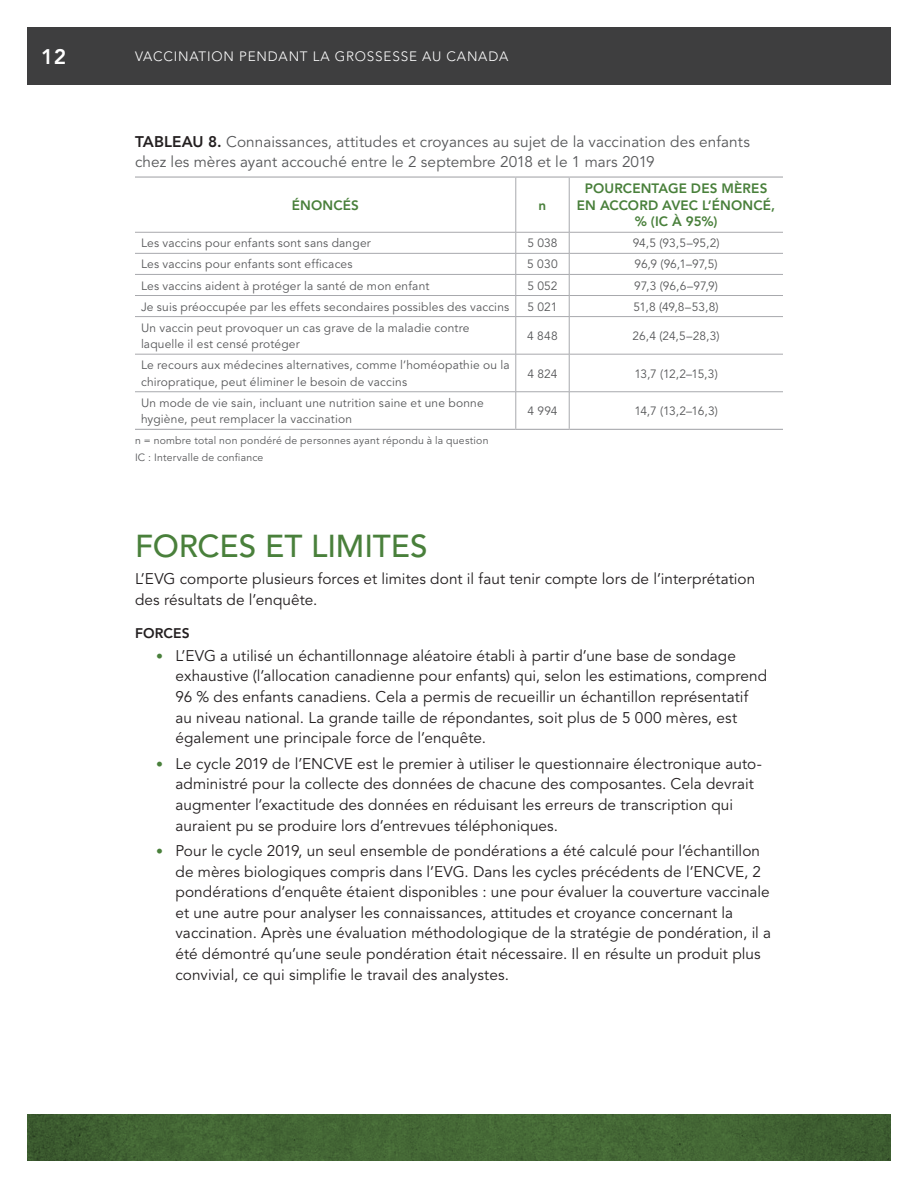
<style>
.page{position:relative;width:918px;height:1188px;background:#fff}
.page>*{position:absolute;margin:0;border:0;box-sizing:border-box;transform-origin:0 0}
.Heading_1{font:500 31.5px "Avenir LT Std";letter-spacing:-.005em;color:#49803b}
.t1{font:800 21px "Avenir LT Std";color:#fff}
.Body{font:15.3px/20.7px "Avenir LT Std";letter-spacing:.005em;color:#231f20}
.Table_Title{font:15.3px/20.7px "Avenir LT Std";letter-spacing:.005em;color:#57585a}
.Heading_4{font:800 13.8px "Avenir LT Std";letter-spacing:.01em;color:#231f20}
.Header_Row{font:800 13.5px/16.5px "Avenir LT Std";letter-spacing:.01em;color:#49803b;text-align:center}
.t2{font:300 13.5px "Avenir LT Std";letter-spacing:.06em;color:#fff}
.Main_Body{font:12px/16.5px "Avenir LT Std";letter-spacing:.015em;color:#57585a}
.Source{font:10.5px "Avenir LT Std";letter-spacing:.02em;color:#57585a}
.Source_Last{font:10.5px "Avenir LT Std";letter-spacing:.02em;color:#57585a}
.s1{font-weight:800;color:#231f20}
.s2{font-size:13.8px;color:#49803b}
</style>
<div class="page">
<svg style="left:27px;top:1115px;width:864px;height:46px;background:#426433"></svg>
<div style="left:27px;top:27px;width:108px;height:57px;background:#3e3e3f"></div>
<div style="left:135px;top:27px;width:756px;height:57px;background:#3e3e3f"></div>
<hr style="left:516px;top:178px;width:1px;height:54px;background:#a8a9ad">
<hr style="left:569px;top:178px;width:1px;height:54px;background:#a8a9ad">
<hr style="left:135px;top:253px;width:381px;height:1px;background:#a8a9ad">
<hr style="left:516px;top:253px;width:53px;height:1px;background:#a8a9ad">
<hr style="left:569px;top:253px;width:214px;height:1px;background:#a8a9ad">
<hr style="left:135px;top:274px;width:381px;height:1px;background:#a8a9ad">
<hr style="left:516px;top:274px;width:53px;height:1px;background:#a8a9ad">
<hr style="left:569px;top:274px;width:214px;height:1px;background:#a8a9ad">
<hr style="left:135px;top:295px;width:381px;height:1px;background:#a8a9ad">
<hr style="left:516px;top:295px;width:53px;height:1px;background:#a8a9ad">
<svg style="left:516px;top:233px;width:1px;height:83px"></svg>
<hr style="left:569px;top:295px;width:214px;height:1px;background:#a8a9ad">
<svg style="left:569px;top:233px;width:1px;height:83px"></svg>
<hr style="left:135px;top:316px;width:381px;height:1px;background:#a8a9ad">
<hr style="left:516px;top:316px;width:53px;height:1px;background:#a8a9ad">
<hr style="left:516px;top:317px;width:1px;height:37px;background:#a8a9ad">
<hr style="left:569px;top:316px;width:214px;height:1px;background:#a8a9ad">
<hr style="left:569px;top:317px;width:1px;height:37px;background:#a8a9ad">
<hr style="left:135px;top:354px;width:381px;height:1px;background:#a8a9ad">
<hr style="left:516px;top:354px;width:53px;height:1px;background:#a8a9ad">
<hr style="left:516px;top:354px;width:1px;height:37px;background:#a8a9ad">
<hr style="left:569px;top:354px;width:214px;height:1px;background:#a8a9ad">
<hr style="left:569px;top:354px;width:1px;height:37px;background:#a8a9ad">
<hr style="left:516px;top:392px;width:1px;height:37px;background:#a8a9ad">
<hr style="left:569px;top:392px;width:1px;height:37px;background:#a8a9ad">
<hr style="left:135px;top:176px;width:381px;height:2px;background:#a8a9ad">
<hr style="left:516px;top:176px;width:53px;height:2px;background:#a8a9ad">
<hr style="left:569px;top:176px;width:214px;height:2px;background:#a8a9ad">
<hr style="left:135px;top:232px;width:381px;height:1px;background:#a8a9ad">
<hr style="left:516px;top:232px;width:53px;height:1px;background:#a8a9ad">
<hr style="left:569px;top:232px;width:214px;height:1px;background:#a8a9ad">
<hr style="left:135px;top:391px;width:381px;height:1px;background:#a8a9ad">
<hr style="left:516px;top:391px;width:53px;height:1px;background:#a8a9ad">
<hr style="left:569px;top:391px;width:214px;height:1px;background:#a8a9ad">
<hr style="left:135px;top:429px;width:381px;height:1px;background:#a8a9ad">
<hr style="left:516px;top:429px;width:53px;height:1px;background:#a8a9ad">
<hr style="left:569px;top:429px;width:214px;height:1px;background:#a8a9ad">
<h2 class="t1" style="left:41px;top:44px;width:27px">12</h2>
<p class="t2" style="left:135px;top:48px;width:375px">VACCINATION PENDANT LA GROSSESSE AU CANADA</p>
<p class="Table_Title" style="left:135px;top:131px;width:616px"><span class="s1">TABLEAU 8.</span> Connaissances, attitudes et croyances au sujet de la vaccination des enfants chez les mères ayant accouché entre le 2 septembre 2018 et le 1 mars 2019</p>
<p class="Header_Row" style="left:292px;top:197px;width:69px">ÉNONCÉS</p>
<p class="Header_Row" style="left:539px;top:197px;width:9px">n</p>
<p class="Header_Row" style="left:577px;top:180px;width:200px">POURCENTAGE DES MÈRES<br>EN ACCORD AVEC L’ÉNONCÉ, % (IC À 95%)</p>
<p class="Main_Body" style="left:141px;top:235px;width:231px">Les vaccins pour enfants sont sans danger</p>
<p class="Main_Body" style="left:527px;top:235px;width:32px">5 038</p>
<p class="Main_Body" style="left:633px;top:235px;width:88px">94,5 (93,5–95,2)</p>
<p class="Main_Body" style="left:141px;top:256px;width:213px">Les vaccins pour enfants sont efficaces</p>
<p class="Main_Body" style="left:527px;top:256px;width:32px">5 030</p>
<p class="Main_Body" style="left:634px;top:256px;width:85px">96,9 (96,1–97,5)</p>
<p class="Main_Body" style="left:141px;top:277px;width:290px">Les vaccins aident à protéger la santé de mon enfant</p>
<p class="Main_Body" style="left:527px;top:277px;width:32px">5 052</p>
<p class="Main_Body" style="left:634px;top:277px;width:85px">97,3 (96,6–97,9)</p>
<p class="Main_Body" style="left:141px;top:299px;width:370px">Je suis préoccupée par les effets secondaires possibles des vaccins</p>
<p class="Main_Body" style="left:528px;top:299px;width:31px">5 021</p>
<p class="Main_Body" style="left:634px;top:299px;width:87px">51,8 (49,8–53,8)</p>
<p class="Main_Body" style="left:141px;top:320px;width:330px">Un vaccin peut provoquer un cas grave de la maladie contre laquelle il est censé protéger</p>
<p class="Main_Body" style="left:527px;top:328px;width:32px">4 848</p>
<p class="Main_Body" style="left:633px;top:328px;width:88px">26,4 (24,5–28,3)</p>
<p class="Main_Body" style="left:141px;top:357px;width:370px">Le recours aux médecines alternatives, comme l’homéopathie ou la chiropratique, peut éliminer le besoin de vaccins</p>
<p class="Main_Body" style="left:528px;top:365px;width:31px">4 824</p>
<p class="Main_Body" style="left:634px;top:365px;width:85px">13,7 (12,2–15,3)</p>
<p class="Main_Body" style="left:141px;top:395px;width:344px">Un mode de vie sain, incluant une nutrition saine et une bonne hygiène, peut remplacer la vaccination</p>
<p class="Main_Body" style="left:528px;top:403px;width:32px">4 994</p>
<p class="Main_Body" style="left:634px;top:403px;width:85px">14,7 (13,2–16,3)</p>
<p class="Source" style="left:135px;top:434px;width:355px">n = nombre total non pondéré de personnes ayant répondu à la question</p>
<p class="Source_Last" style="left:135px;top:452px;width:130px">IC : Intervalle de confiance</p>
<h1 class="Heading_1" style="left:135px;top:528px;width:294px">FORCES ET LIMITES</h1>
<p class="Body" style="left:135px;top:569px;width:622px">L’EVG comporte plusieurs forces et limites dont il faut tenir compte lors de l’interprétation des résultats de l’enquête.</p>
<h4 class="Heading_4" style="left:135px;top:625px;width:56px">FORCES</h4>
<p class="Body" style="left:176px;top:645px;width:593px;text-indent:-20px"><span class="s2">•</span> L’EVG a utilisé un échantillonnage aléatoire établi à partir d’une base de sondage exhaustive (l’allocation canadienne pour enfants) qui, selon les estimations, comprend 96 % des enfants canadiens. Cela a permis de recueillir un échantillon représentatif au niveau national. La grande taille de répondantes, soit plus de 5 000 mères, est également une principale force de l’enquête.</p>
<p class="Body" style="left:176px;top:754px;width:588px;text-indent:-20px"><span class="s2">•</span> Le cycle 2019 de l’ENCVE est le premier à utiliser le questionnaire électronique auto&shy;administré pour la collecte des données de chacune des composantes. Cela devrait augmenter l’exactitude des données en réduisant les erreurs de transcription qui auraient pu se produire lors d’entrevues téléphoniques.</p>
<p class="Body" style="left:176px;top:841px;width:597px;text-indent:-20px"><span class="s2">•</span> Pour le cycle 2019, un seul ensemble de pondérations a été calculé pour l’échantillon de mères biologiques compris dans l’EVG. Dans les cycles précédents de l’ENCVE, 2 pondérations d’enquête étaient disponibles : une pour évaluer la couverture vaccinale et une autre pour analyser les connaissances, attitudes et croyance concernant la vaccination. Après une évaluation méthodologique de la stratégie de pondération, il a été démontré qu’une seule pondération était nécessaire. Il en résulte un produit plus convivial, ce qui simplifie le travail des analystes.</p>
</div>
